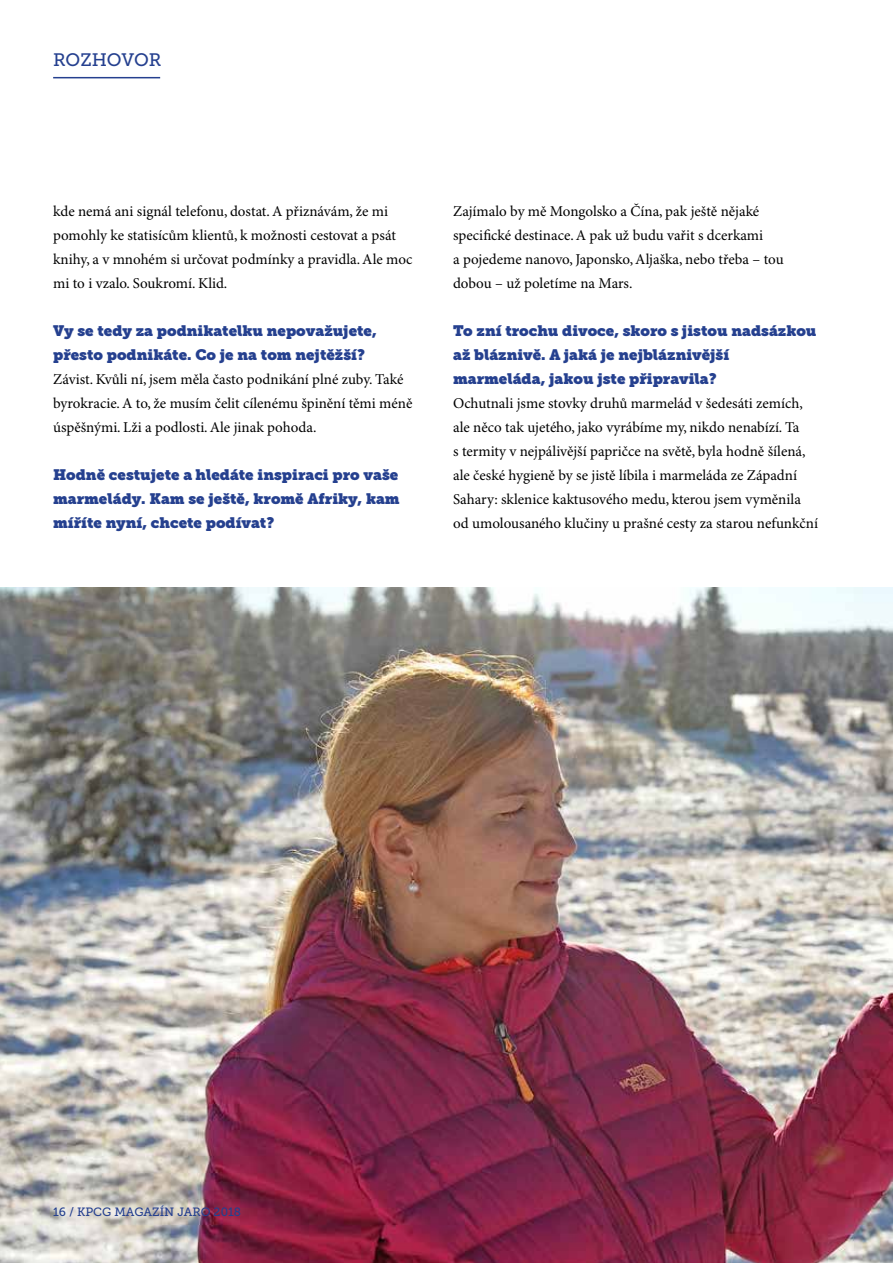
<style>
.page{position:relative;width:893px;height:1263px;background:#fff}
.page>*{position:absolute;margin:0;border:0;box-sizing:border-box;transform-origin:0 0}
.t1{font:18px "Museo Slab 500";letter-spacing:-.005em;color:#25408f}
.t2{font:15px/24px "Minion Pro";color:#000}
.t3{font:15px/24px "Museo Slab";color:#25408f}
.t4{font:12px "Museo Slab 500";color:#25408f}
</style>
<div class="page">
<img style="left:0;top:587px;width:893px;height:676px">
<hr style="left:53px;top:77px;width:107px;height:1px;background:#25408f">
<p class="t1" style="left:53px;top:50px;width:110px">ROZHOVOR</p>
<p class="t2" style="left:53px;top:200px;width:361px">kde nemá ani signál telefonu, dostat. A přiznávám, že mi pomohly ke statisícům klientů, k možnosti cestovat a psát knihy, a v mnohém si určovat podmínky a pravidla. Ale moc mi to i vzalo. Soukromí. Klid.</p>
<p class="t3" style="left:53px;top:319px;width:325px">Vy se tedy za podnikatelku nepovažujete, přesto podnikáte. Co je na tom nejtěžší?</p>
<p class="t2" style="left:53px;top:368px;width:361px">Závist. Kvůli ní, jsem měla často podnikání plné zuby. Také byrokracie. A to, že musím čelit cílenému špinění těmi méně úspěšnými. Lži a podlosti. Ale jinak pohoda.</p>
<p class="t3" style="left:53px;top:463px;width:348px;text-align:justify">Hodně cestujete a hledáte inspiraci pro vaše marmelády. Kam se ještě, kromě Afriky, kam míříte nyní, chcete podívat?</p>
<p class="t2" style="left:453px;top:200px;width:332px">Zajímalo by mě Mongolsko a Čína, pak ještě nějaké specifické destinace. A pak už budu vařit s dcerkami<br>a pojedeme nanovo, Japonsko, Aljaška, nebo třeba – tou dobou – už poletíme na Mars.</p>
<p class="t3" style="left:453px;top:319px;width:365px">To zní trochu divoce, skoro s jistou nadsázkou až bláznivě. A jaká je nejbláznivější marmeláda, jakou jste připravila?</p>
<p class="t2" style="left:453px;top:392px;width:366px">Ochutnali jsme stovky druhů marmelád v šedesáti zemích, ale něco tak ujetého, jako vyrábíme my, nikdo nenabízí. Ta<br>s termity v nejpálivější papričce na světě, byla hodně šílená, ale české hygieně by se jistě líbila i marmeláda ze Západní Sahary: sklenice kaktusového medu, kterou jsem vyměnila od umolousaného klučiny u prašné cesty za starou nefunkční</p>
<p class="t4" style="left:53px;top:1205px;width:189px">16 / KPCG MAGAZÍN JARO 2018</p>
</div>
